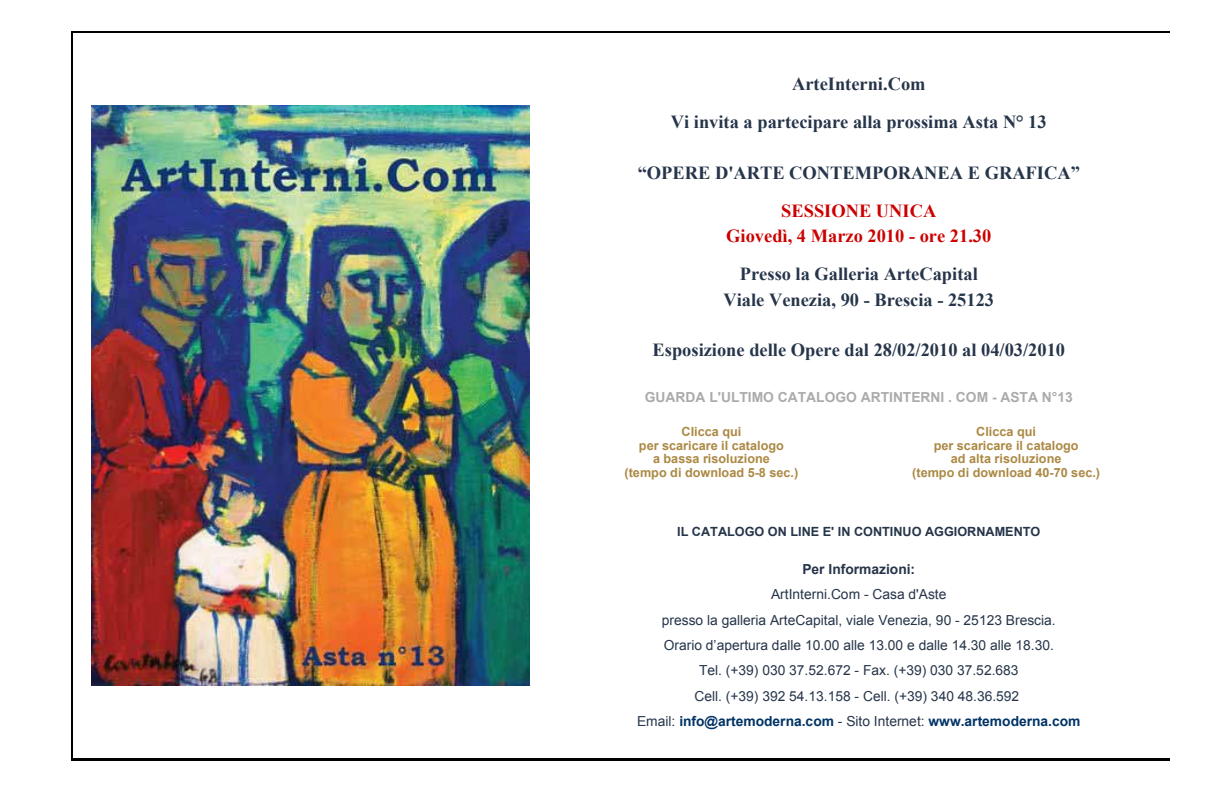
<style>
.page{position:relative;width:1224px;height:792px;background:#fff}
.page>*{position:absolute;margin:0;border:0;box-sizing:border-box;transform-origin:0 0}
.t1{font:700 18.4px/38px "Times New Roman";color:#26354a;text-align:center}
.t2{font:700 18.4px/25.4px "Times New Roman";color:#c00;text-align:center}
.t3{font:13.8px/25.4px "Arial";color:#26354a;text-align:center}
.t4{font:700 13.8px "Arial";color:#ababab}
.t5{font:700 13.8px "Arial";color:#26354a}
.t6{font:700 12.6px/13.8px "Arial";color:#ab8944;text-align:center}
.t7{font:700 12.6px "Arial";color:#26354a}
.s1{font-weight:700;color:#036}
</style>
<div class="page">
<hr style="left:71px;top:32px;width:1099px;height:2px;background:#000">
<hr style="left:71px;top:758px;width:1099px;height:2px;background:#000">
<hr style="left:71px;top:32px;width:3px;height:728px;background:#000">
<hr style="left:1170px;top:32px;width:1px;height:728px;background:#000">
<img style="left:92px;top:105px;width:438px;height:581px">
<h1 class="t1" style="left:671px;top:65px;width:377px">ArteInterni.Com<br>Vi invita a partecipare alla prossima Asta N° 13</h1>
<h1 class="t1" style="left:638px;top:153px;width:444px">“OPERE D'ARTE CONTEMPORANEA E GRAFICA”</h1>
<h1 class="t2" style="left:726px;top:198px;width:267px">SESSIONE UNICA<br>Giovedì, 4 Marzo 2010 - ore 21.30</h1>
<h1 class="t1" style="left:724px;top:261px;width:272px;line-height:25.4px">Presso la Galleria ArteCapital<br>Viale Venezia, 90 - Brescia - 25123</h1>
<h1 class="t1" style="left:653px;top:331px;width:414px">Esposizione delle Opere dal 28/02/2010 al 04/03/2010</h1>
<p class="t4" style="left:645px;top:388px;width:429px">GUARDA L'ULTIMO CATALOGO ARTINTERNI . COM - ASTA N°13</p>
<p class="t6" style="left:625px;top:425px;width:175px">Clicca qui<br>per scaricare il catalogo<br>a bassa risoluzione<br>(tempo di download 5-8 sec.)</p>
<p class="t6" style="left:912px;top:425px;width:189px">Clicca qui<br>per scaricare il catalogo<br>ad alta risoluzione<br>(tempo di download 40-70 sec.)</p>
<p class="t7" style="left:677px;top:523px;width:365px">IL CATALOGO ON LINE E' IN CONTINUO AGGIORNAMENTO</p>
<p class="t5" style="left:802px;top:560px;width:114px">Per Informazioni:</p>
<p class="t3" style="left:637px;top:582px;width:445px">ArtInterni.Com - Casa d'Aste<br>presso la galleria ArteCapital, viale Venezia, 90 - 25123 Brescia.<br>Orario d’apertura dalle 10.00 alle 13.00 e dalle 14.30 alle 18.30.<br>Tel. (+39) 030 37.52.672 - Fax. (+39) 030 37.52.683<br>Cell. (+39) 392 54.13.158 - Cell. (+39) 340 48.36.592<br>Email: <span class="s1">info@artemoderna.com</span> - Sito Internet: <span class="s1">www.artemoderna.com</span></p>
</div>
